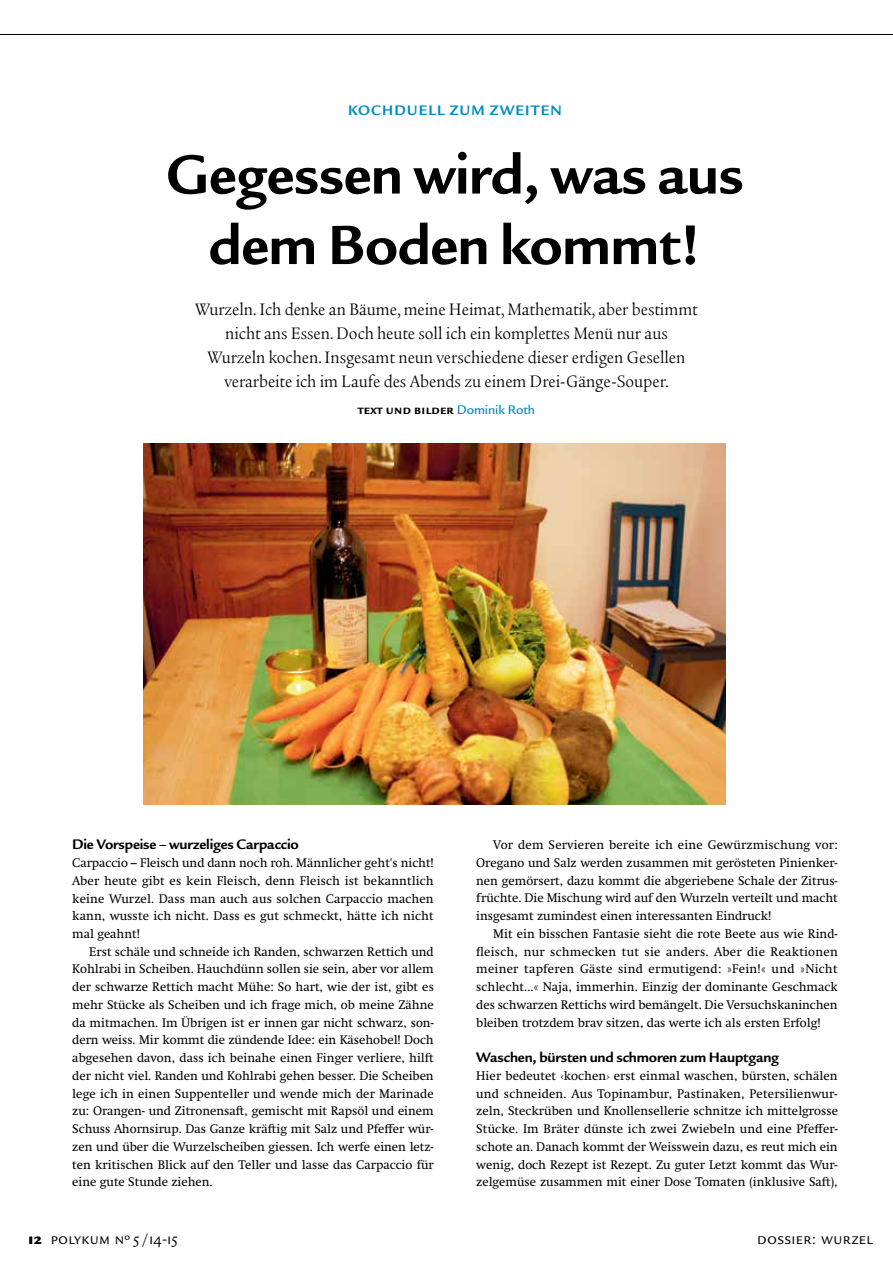
<style>
.page{position:relative;width:893px;height:1263px;background:#fff}
.page>*{position:absolute;margin:0;border:0;box-sizing:border-box;transform-origin:0 0}
.t1{font:700 60px/70.5px "Legacy Sans ITC Std";letter-spacing:-.01em;color:#000;text-align:center}
.t2{font:condensed 18px/24px "Legacy Serif ITC Std";color:#000;text-align:center;scale:1.1 1}
.t3{font:16.5px "Legacy Sans ITC Std";letter-spacing:.02em;color:#000}
.t4{font:700 15px "Legacy Sans ITC Std";letter-spacing:-.01em;color:#000}
.t5{font:700 15px "Legacy Sans ITC Std";letter-spacing:.12em;color:#008dc1}
.t6{font:700 13.5px "Legacy Sans ITC Std";letter-spacing:.02em;color:#000}
.t7{font:12.75px/17.7px "Swift Neue LT Pro";color:#000;text-align:justify}
.s1{font-weight:500;color:#008dc1}
.s2{font-family:"Legacy Serif ITC Std";font-stretch:condensed}
.s3{font-weight:900}
</style>
<div class="page">
<img style="left:143px;top:444px;width:583px;height:361px">
<hr style="left:0;top:34px;width:893px;height:1px;background:#000">
<p class="t5" style="left:348px;top:101px;width:155px">Koch duell zum zwe</p>
<p class="t5" style="left:525px;top:101px;width:38px">iten</p>
<h1 class="t1" style="left:166px;top:140px;width:579px">Gegessen wird, was aus dem Boden kommt!</h1>
<p class="t2" style="left:195px;top:298px;width:458px">Wurzeln. Ich denke an Bäume, meine Heimat, Mathematik, aber bestimmt nicht ans Essen. Doch heute soll ich ein komplettes Menü nur aus Wurzeln kochen. Insgesamt neun verschiedene dieser erdigen Gesellen verarbeite ich im Laufe des Abends zu einem Drei-Gänge-Souper.</p>
<p class="t6" style="left:358px;top:402px;width:179px">text und Bilder <span class="s1">Dominik Roth</span></p>
<p class="t4" style="left:72px;top:836px;width:228px">Die Vorspeise – wurzeliges Carpaccio</p>
<p class="t7" style="left:72px;top:854px;width:363px">Carpaccio – Fleisch und dann noch roh. Männlicher geht's nicht!<br>Aber heute gibt es kein Fleisch, denn Fleisch ist bekanntlich keine Wurzel. Dass man auch aus solchen Carpaccio machen kann, wusste ich nicht. Dass es gut schmeckt, hätte ich nicht mal geahnt!</p>
<p class="t7" style="left:72px;top:942px;width:363px;text-indent:17px">Erst schäle und schneide ich Randen, schwarzen Rettich und Kohlrabi in Scheiben. Hauchdünn sollen sie sein, aber vor allem der schwarze Rettich macht Mühe: So hart, wie der ist, gibt es mehr Stücke als Scheiben und ich frage mich, ob meine Zähne da mitmachen. Im Übrigen ist er innen gar nicht schwarz, son&shy;dern weiss. Mir kommt die zündende Idee: ein Käsehobel! Doch abgesehen davon, dass ich beinahe einen Finger verliere, hilft der nicht viel. Randen und Kohlrabi gehen besser. Die Scheiben lege ich in einen Suppenteller und wende mich der Marinade zu: Orangen- und Zitronensaft, gemischt mit Rapsöl und einem Schuss Ahornsirup. Das Ganze kräftig mit Salz und Pfeffer wür&shy;zen und über die Wurzelscheiben giessen. Ich werfe einen letz&shy;ten kritischen Blick auf den Teller und lasse das Carpaccio für eine gute Stunde ziehen.</p>
<p class="t7" style="left:476px;top:836px;width:363px;text-indent:17px">Vor dem Servieren bereite ich eine Gewürzmischung vor:<br>Oregano und Salz werden zusammen mit gerösteten Pinienker&shy;nen gemörsert, dazu kommt die abgeriebene Schale der Zitrus&shy;früchte. Die Mischung wird auf den Wurzeln verteilt und macht insgesamt zumindest einen interessanten Eindruck!</p>
<p class="t7" style="left:476px;top:925px;width:363px;text-indent:17px">Mit ein bisschen Fantasie sieht die rote Beete aus wie Rind&shy;fleisch, nur schmecken tut sie anders. Aber die Reaktionen meiner tapferen Gäste sind ermutigend: »Fein!« und »Nicht schlecht...« Naja, immerhin. Einzig der dominante Geschmack des schwarzen Rettichs wird bemängelt. Die Versuchskaninchen bleiben trotzdem brav sitzen, das werte ich als ersten Erfolg!</p>
<p class="t4" style="left:476px;top:1049px;width:304px">Waschen, bürsten und schmoren zum Hauptgang</p>
<p class="t7" style="left:476px;top:1067px;width:363px">Hier bedeutet <span class="s2">‹</span>kochen<span class="s2">›</span> erst einmal waschen, bürsten, schälen und schneiden. Aus Topinambur, Pastinaken, Petersilienwur&shy;zeln, Steckrüben und Knollensellerie schnitze ich mittelgrosse Stücke. Im Bräter dünste ich zwei Zwiebeln und eine Pfeffer&shy;schote an. Danach kommt der Weisswein dazu, es reut mich ein wenig, doch Rezept ist Rezept. Zu guter Letzt kommt das Wur&shy;zelgemüse zusammen mit einer Dose Tomaten (inklusive Saft),</p>
<p class="t3" style="left:28px;top:1229px;width:151px"><span class="s3">12</span> Polykum Nº5 /14-15</p>
<p class="t3" style="left:757px;top:1229px;width:117px">Dossier: Wurz l</p>
<p class="t3" style="left:818px;top:1229px;width:56px">Dossier</p>
</div>
